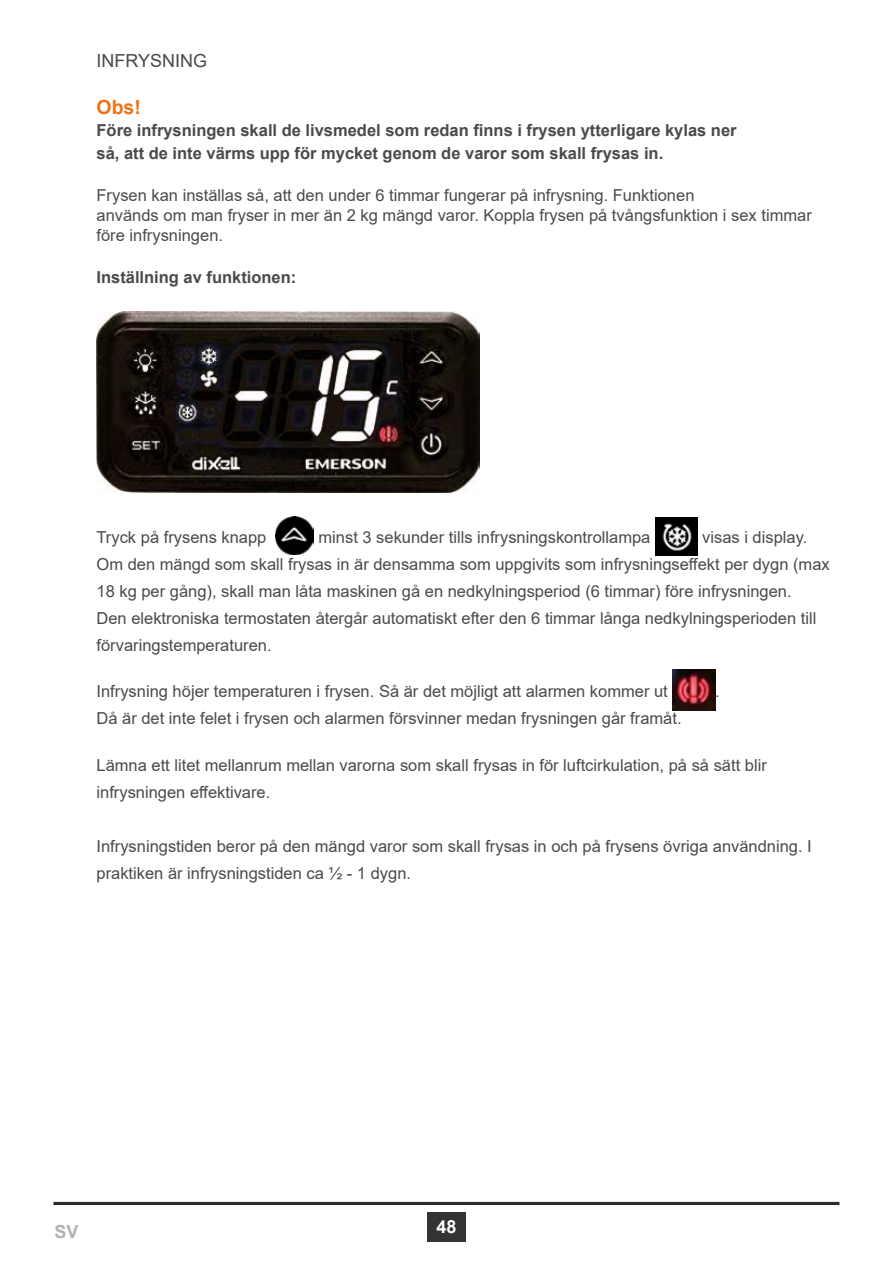
<style>
.page{position:relative;width:893px;height:1263px;background:#fff}
.page>*{position:absolute;margin:0;border:0;box-sizing:border-box;transform-origin:0 0}
.t1{font:700 19.5px "Arial";color:#ee7219}
.t2{font:18px "Arial";color:#4a4a49}
.t3{font:700 18px "Arial";color:#b3b2b2}
.t4{font:700 18px "Arial";color:#fff}
.t5{font:16.5px/27px "Arial";color:#4a4a49}
.t6{font:700 16.5px/22.5px "Arial";color:#4a4a49}
</style>
<div class="page">
<hr style="left:54px;top:1202px;width:785px;height:3px;background:#282827">
<div style="left:427px;top:1212px;width:39px;height:30px;background:#333332"></div>
<img style="left:97px;top:312px;width:382px;height:181px">
<img style="left:276px;top:516px;width:38px;height:38px">
<img style="left:655px;top:517px;width:43px;height:38px">
<img style="left:672px;top:669px;width:43px;height:41px">
<p class="t2" style="left:97px;top:48px;width:112px">INFRYSNING</p>
<p class="t1" style="left:97px;top:93px;width:46px">Obs!</p>
<p class="t6" style="left:97px;top:120px;width:642px">Före infrysningen skall de livsmedel som redan finns i frysen ytterligare kylas ner så, att de inte värms upp för mycket genom de varor som skall frysas in.</p>
<p class="t5" style="left:97px;top:185px;width:717px;line-height:19.8px">Frysen kan inställas så, att den under 6 timmar fungerar på infrysning. Funktionen<br>används om man fryser in mer än 2 kg mängd varor. Koppla frysen på tvångsfunktion i sex timmar före infrysningen.</p>
<p class="t6" style="left:97px;top:266px;width:201px">Inställning av funktionen:</p>
<p class="t5" style="left:97px;top:523px;width:171px">Tryck på frysens knapp</p>
<p class="t5" style="left:318px;top:523px;width:333px">minst 3 sekunder tills infrysningskontrollampa</p>
<p class="t5" style="left:97px;top:523px;width:735px;text-indent:606px">visas i display.<br>Om den mängd som skall frysas in är densamma som uppgivits som infrysningseffekt per dygn (max 18 kg per gång), skall man låta maskinen gå en nedkylningsperiod (6 timmar) före infrysningen.<br>Den elektroniska termostaten återgår automatiskt efter den 6 timmar långa nedkylningsperioden till förvaringstemperaturen.</p>
<p class="t5" style="left:97px;top:678px;width:573px">Infrysning höjer temperaturen i frysen. Så är det möjligt att alarmen kommer ut</p>
<p class="t5" style="left:715px;top:678px;width:6px">.</p>
<p class="t5" style="left:97px;top:705px;width:587px">Då är det inte felet i frysen och alarmen försvinner medan frysningen går framåt.</p>
<p class="t5" style="left:97px;top:752px;width:672px">Lämna ett litet mellanrum mellan varorna som skall frysas in för luftcirkulation, på så sätt blir infrysningen effektivare.</p>
<p class="t5" style="left:97px;top:833px;width:717px">Infrysningstiden beror på den mängd varor som skall frysas in och på frysens övriga användning. I praktiken är infrysningstiden ca ½ - 1 dygn.</p>
<p class="t3" style="left:54px;top:1219px;width:26px">SV</p>
<p class="t4" style="left:436px;top:1214px;width:22px">48</p>
</div>
